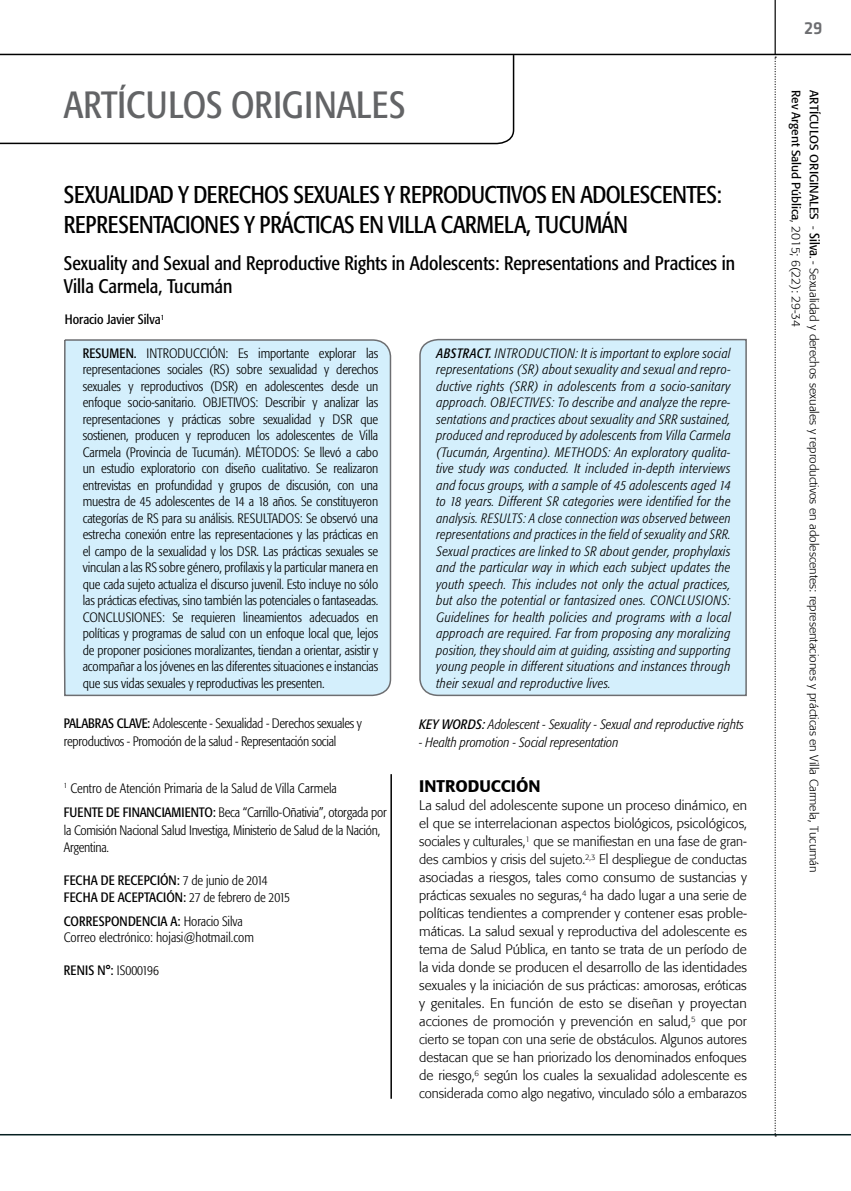
<style>
.page{position:relative;width:851px;height:1191px;background:#fff}
.page>*{position:absolute;margin:0;border:0;box-sizing:border-box;transform-origin:0 0}
.t1{font:condensed 37.5px "Formata";color:#636466}
.t2{font:condensed 24px "Formata";letter-spacing:-.025em;color:#000}
.t3{font:condensed 19.5px/22.5px "Formata";color:#000}
.t4{font:500 18px "Klavika";color:#6d6e71}
.t5{font:500 16.5px "Formata";color:#000}
.t6{font:300 condensed 13.5px/16.5px "Formata";letter-spacing:-.015em;color:#000}
.t7{font:italic 300 condensed 13.5px/16.5px "Formata";color:#000;text-align:justify}
.t8{font:300 13.5px/18px "Formata";letter-spacing:-.005em;color:#000;text-align:justify}
.t9{font:condensed 13.5px/16.5px "Formata";color:#000}
.t10{font:300 12px/18px "Formata";color:#000}
.s1{font-weight:400}
.s2{font-weight:300}
.s3{font-weight:400;font-stretch:condensed;font-size:13.5px}
.s4{font-weight:400;font-stretch:condensed}
</style>
<div class="page">
<hr style="left:0;top:54px;width:850px;height:1px;background:#000">
<hr style="left:0;top:1134px;width:850px;height:1px;background:#061f20">
<hr style="left:774px;top:0;width:1px;height:54px;background:#000">
<svg style="left:774px;top:57px;width:2px;height:1079px"></svg>
<hr style="left:390px;top:774px;width:2px;height:324px;background:#000">
<div style="left:63px;top:339px;width:329px;height:358px;background:#d4effc"></div>
<div style="left:419px;top:338px;width:328px;height:359px;background:#d4effc"></div>
<svg style="left:0;top:55px;width:515px;height:90px"></svg>
<h1 class="t1" style="left:64px;top:83px;width:343px">ARTÍCULOS ORIGINALES</h1>
<h2 class="t2" style="left:64px;top:180px;width:78px">SEXUALIDAD</h2>
<h2 class="t2" style="left:178px;top:180px;width:28px">Y DERECHOS</h2>
<h2 class="t2" style="left:293px;top:180px;width:119px">SEXUALES Y REPRODUCTI</h2>
<h2 class="t2" style="left:511px;top:180px;width:131px">VOSENADOLESCENTES</h2>
<h2 class="t2" style="left:716px;top:180px;width:7px">:</h2>
<h2 class="t2" style="left:64px;top:210px;width:12px">REPRESENTACIONES</h2>
<h2 class="t2" style="left:244px;top:210px;width:60px">Y PRÁCTICAS</h2>
<h2 class="t2" style="left:359px;top:210px;width:108px">EN VI LLA CARME</h2>
<h2 class="t2" style="left:504px;top:210px;width:56px">LA, TUCUM</h2>
<h2 class="t2" style="left:601px;top:210px;width:25px">ÁN</h2>
<h3 class="t3" style="left:64px;top:252px;width:672px">SEXUALITY AND SEXUAL AND REPRODUCTIVE RIGHTS IN ADOLESCENTS: REPRESENTATIONS AND PRACTICES IN<br>VILLA CARMELA, TUCUMÁN</h3>
<p class="t9" style="left:65px;top:311px;width:101px">HORACIO JAVIER SILVA<sup>1</sup></p>
<p class="t6" style="left:83px;top:345px;width:297px;text-align:justify"><span class="s1">RESUMEN.</span> INTRODUCCIÓN: Es importante explorar las representaciones sociales (RS) sobre sexualidad y derechos sexuales y reproductivos (DSR) en adolescentes desde un enfoque socio-sanitario. OBJETIVOS: Describir y analizar las representaciones y prácticas sobre sexualidad y DSR que sostienen, producen y reproducen los adolescentes de Villa Carmela (Provincia de Tucumán). MÉTODOS: Se llevó a cabo un estudio exploratorio con diseño cualitativo. Se realizaron entrevistas en profundidad y grupos de discusión, con una muestra de 45 adolescentes de 14 a 18 años. Se constituyeron categorías de RS para su análisis. RESULTADOS: Se observó una estrecha conexión entre las representaciones y las prácticas en el campo de la sexualidad y los DSR. Las prácticas sexuales se vinculan a las RS sobre género, profilaxis y la particular manera en que cada sujeto actualiza el discurso juvenil. Esto incluye no sólo las prácticas efectivas, sino también las potenciales o fantaseadas.<br>CONCLUSIONES: Se requieren lineamientos adecuados en políticas y programas de salud con un enfoque local que, lejos de proponer posiciones moralizantes, tiendan a orientar, asistir y acompañar a los jóvenes en las diferentes situaciones e instancias que sus vidas sexuales y reproductivas les presenten.</p>
<p class="t7" style="left:436px;top:345px;width:296px"><span class="s1">ABSTRACT.</span> INTRODUCTION: It is important to explore social representations (SR) about sexuality and sexual and repro&shy;ductive rights (SRR) in adolescents from a socio-sanitary approach. OBJECTIVES: To describe and analyze the repre&shy;sentations and practices about sexuality and SRR sustained, produced and reproduced by adolescents from Villa Carmela (Tucumán, Argentina). METHODS: An exploratory qualita&shy;tive study was conducted. It included in-depth interviews and focus groups, with a sample of 45 adolescents aged 14 to 18 years. Different SR categories were identified for the analysis. RESULTS: A close connection was observed between representations and practices in the field of sexuality and SRR.<br>Sexual practices are linked to SR about gender, prophylaxis and the particular way in which each subject updates the youth speech. This includes not only the actual practices, but also the potential or fantasized ones. CONCLUSIONS:<br>Guidelines for health policies and programs with a local approach are required. Far from proposing any moralizing position, they should aim at guiding, assisting and supporting young people in different situations and instances through their sexual and reproductive lives.</p>
<p class="t6" style="left:64px;top:714px;width:299px;line-height:18px"><span class="s1">PALABRAS CLAVE:</span> Adolescente - Sexualidad - Derechos sexuales y reproductivos - Promoción de la salud - Representación social</p>
<p class="t7" style="left:419px;top:716px;width:326px"><span class="s1">KEY WORDS:</span> Adolescent - Sexuality - Sexual and reproductive rights</p>
<p class="t7" style="left:419px;top:734px;width:201px">- Health promotion - Social representation</p>
<p class="t6" style="left:64px;top:776px;width:324px;line-height:24.6px"><sup>1</sup> Centro de Atención Primaria de la Salud de Villa Carmela<br><span class="s1">FUENTE DE FINANCIAMIENTO:</span> Beca “Carrillo-Oñativia”, otorgada por</p>
<p class="t6" style="left:64px;top:821px;width:318px;line-height:17.1px">la Comisión Nacional Salud Investiga, Ministerio de Salud de la Nación,<br>Argentina.</p>
<p class="t9" style="left:64px;top:872px;width:228px">FECHA DE RECEPCIÓN: <span class="s2">7 de junio de 2014<br></span>FECHA DE ACEPTACIÓN: <span class="s2">27 de febrero de 2015</span></p>
<p class="t6" style="left:64px;top:913px;width:192px"><span class="s1">CORRESPONDENCIA A:</span> Horacio Silva<br>Correo electrónico: hojasi@hotmail.com</p>
<p class="t9" style="left:64px;top:962px;width:97px">RENIS N°: <span class="s2">IS000196</span></p>
<p class="t5" style="left:419px;top:776px;width:123px">INTRODUCCIÓN</p>
<p class="t8" style="left:419px;top:796px;width:329px">La salud del adolescente supone un proceso dinámico, en el que se interrelacionan aspectos biológicos, psicológicos, sociales y culturales,<sup>1</sup> que se manifiestan en una fase de gran&shy;des cambios y crisis del sujeto.<sup>2,3</sup> El despliegue de conductas asociadas a riesgos, tales como consumo de sustancias y prácticas sexuales no seguras,<sup>4</sup> ha dado lugar a una serie de políticas tendientes a comprender y contener esas proble&shy;máticas. La salud sexual y reproductiva del adolescente es tema de Salud Pública, en tanto se trata de un período de la vida donde se producen el desarrollo de las identidades sexuales y la iniciación de sus prácticas: amorosas, eróticas y genitales. En función de esto se diseñan y proyectan acciones de promoción y prevención en salud,<sup>5</sup> que por cierto se topan con una serie de obstáculos. Algunos autores destacan que se han priorizado los denominados enfoques de riesgo,<sup>6</sup> según los cuales la sexualidad adolescente es considerada como algo negativo, vinculado sólo a embarazos</p>
<h3 class="t4" style="left:804px;top:19px;width:20px">29</h3>
<p class="t10" style="left:822px;top:90px;width:784px;rotate:90deg"><span class="s1">artÍculos originales</span> - <span class="s3">SILVA</span><span class="s4">.</span> - Sexualidad y derechos sexuales y reproductivos en adolescentes: representaciones y prácticas en Villa Carmela, Tucumán<br><span class="s1">Rev Argent Salud Pública</span>, 2015; 6(22): 29-34</p>
</div>
